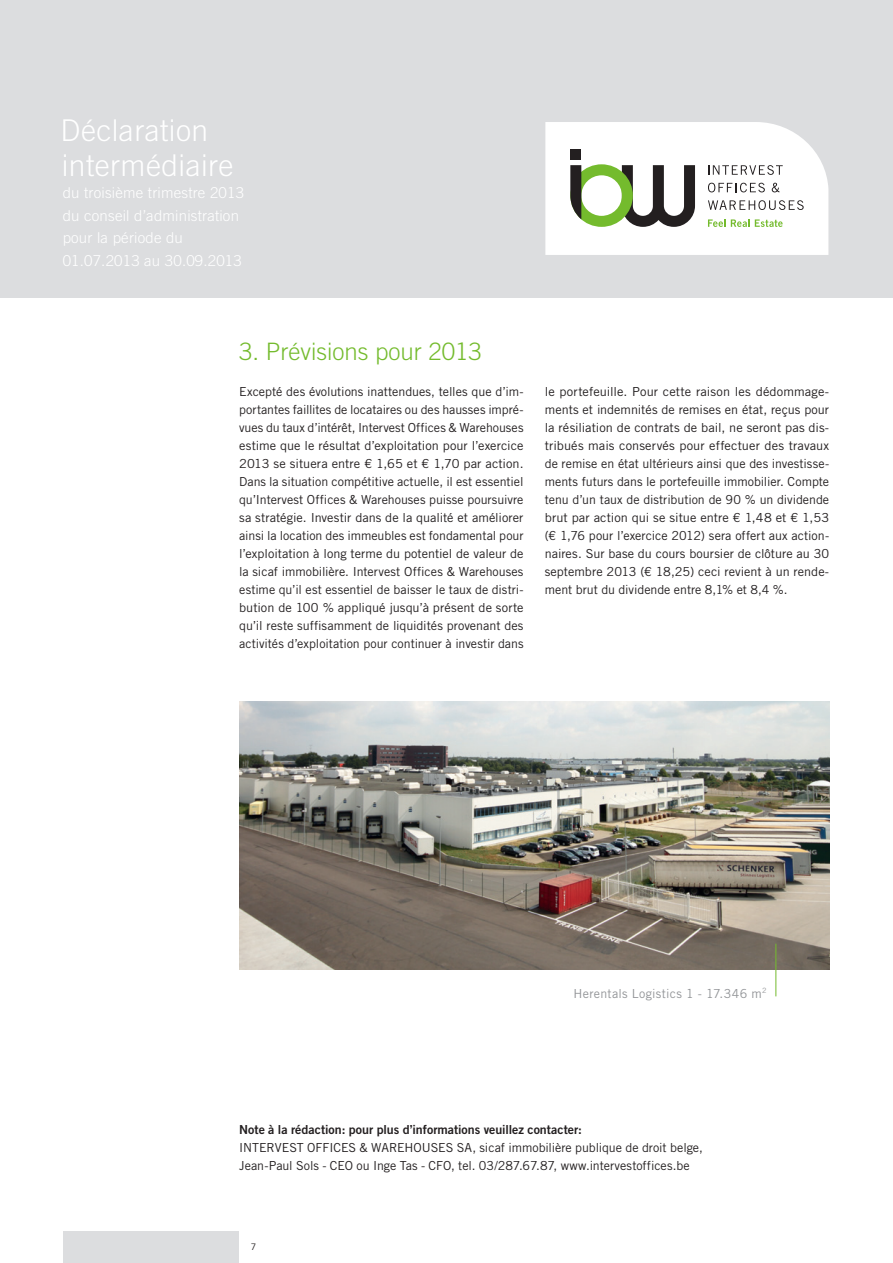
<style>
.page{position:relative;width:893px;height:1263px;background:#fff}
.page>*{position:absolute;margin:0;border:0;box-sizing:border-box;transform-origin:0 0}
.t1{font:300 30px/34.5px "Trade Gothic LT Std";letter-spacing:.015em;color:#fff}
.t2{font:300 24px "Trade Gothic LT Std";color:#74bb2d}
.t3{font:300 15px/22.5px "Trade Gothic LT Std";letter-spacing:.015em;color:#fff}
.t4{font:12.45px/18px "Trade Gothic LT Std";letter-spacing:-.005em;color:#231f20;text-align:justify}
.t5{font:12.45px "Trade Gothic LT Std Bd 2";color:#231f20}
.t6{font:12.45px "Trade Gothic LT Std";letter-spacing:.025em;color:#939598}
.t7{font:9px "Trade Gothic LT Std";color:#231f20}
</style>
<div class="page">
<div style="left:64px;top:1231px;width:175px;height:32px;background:#dcdddf"></div>
<div style="left:0;top:0;width:893px;height:298px;background:#dcdddf"></div>
<svg style="left:545px;top:122px;width:283px;height:133px"></svg>
<img style="left:239px;top:702px;width:590px;height:267px">
<hr style="left:776px;top:944px;width:1px;height:52px;background:#74bb2d">
<h1 class="t1" style="left:61px;top:113px;width:174px">Déclaration intermédiaire</h1>
<p class="t3" style="left:63px;top:181px;width:183px">du troisième trimestre 2013 du conseil d’administration pour la période du<br>01.07.2013 au 30.09.2013</p>
<h2 class="t2" style="left:239px;top:337px;width:244px">3. Prévisions pour 2013</h2>
<p class="t4" style="left:239px;top:382px;width:286px">Excepté des évolutions inattendues, telles que d’im&shy;portantes faillites de locataires ou des hausses impré&shy;vues du taux d’intérêt, Intervest Offices &amp; Warehouses estime que le résultat d’exploitation pour l’exercice 2013 se situera entre € 1,65 et € 1,70 par action.<br>Dans la situation compétitive actuelle, il est essentiel qu’Intervest Offices &amp; Warehouses puisse poursuivre sa stratégie. Investir dans de la qualité et améliorer ainsi la location des immeubles est fondamental pour l’exploitation à long terme du potentiel de valeur de la sicaf immobilière. Intervest Offices &amp; Warehouses estime qu’il est essentiel de baisser le taux de distri&shy;bution de 100 % appliqué jusqu’à présent de sorte qu’il reste suffisamment de liquidités provenant des activités d’exploitation pour continuer à investir dans</p>
<p class="t4" style="left:545px;top:382px;width:286px">le portefeuille. Pour cette raison les dédommage&shy;ments et indemnités de remises en état, reçus pour la résiliation de contrats de bail, ne seront pas dis&shy;tribués mais conservés pour effectuer des travaux de remise en état ultérieurs ainsi que des investisse&shy;ments futurs dans le portefeuille immobilier. Compte tenu d’un taux de distribution de 90 % un dividende brut par action qui se situe entre € 1,48 et € 1,53 (€ 1,76 pour l’exercice 2012) sera offert aux action&shy;naires. Sur base du cours boursier de clôture au 30 septembre 2013 (€ 18,25) ceci revient à un rende&shy;ment brut du dividende entre 8,1% et 8,4 %.</p>
<p class="t6" style="left:573px;top:985px;width:195px">Herentals Logistics 1 - 17.346 m<sup>2</sup></p>
<p class="t5" style="left:239px;top:1122px;width:344px">Note à la rédaction: pour plus d’informations veuillez contacter:</p>
<p class="t4" style="left:239px;top:1138px;width:465px">INTERVEST OFFICES &amp; WAREHOUSES SA, sicaf immobilière publique de droit belge,<br>Jean-Paul Sols - CEO ou Inge Tas - CFO, tel. 03/287.67.87, www.intervestoffices.be</p>
<p class="t7" style="left:251px;top:1241px;width:7px">7</p>
</div>
